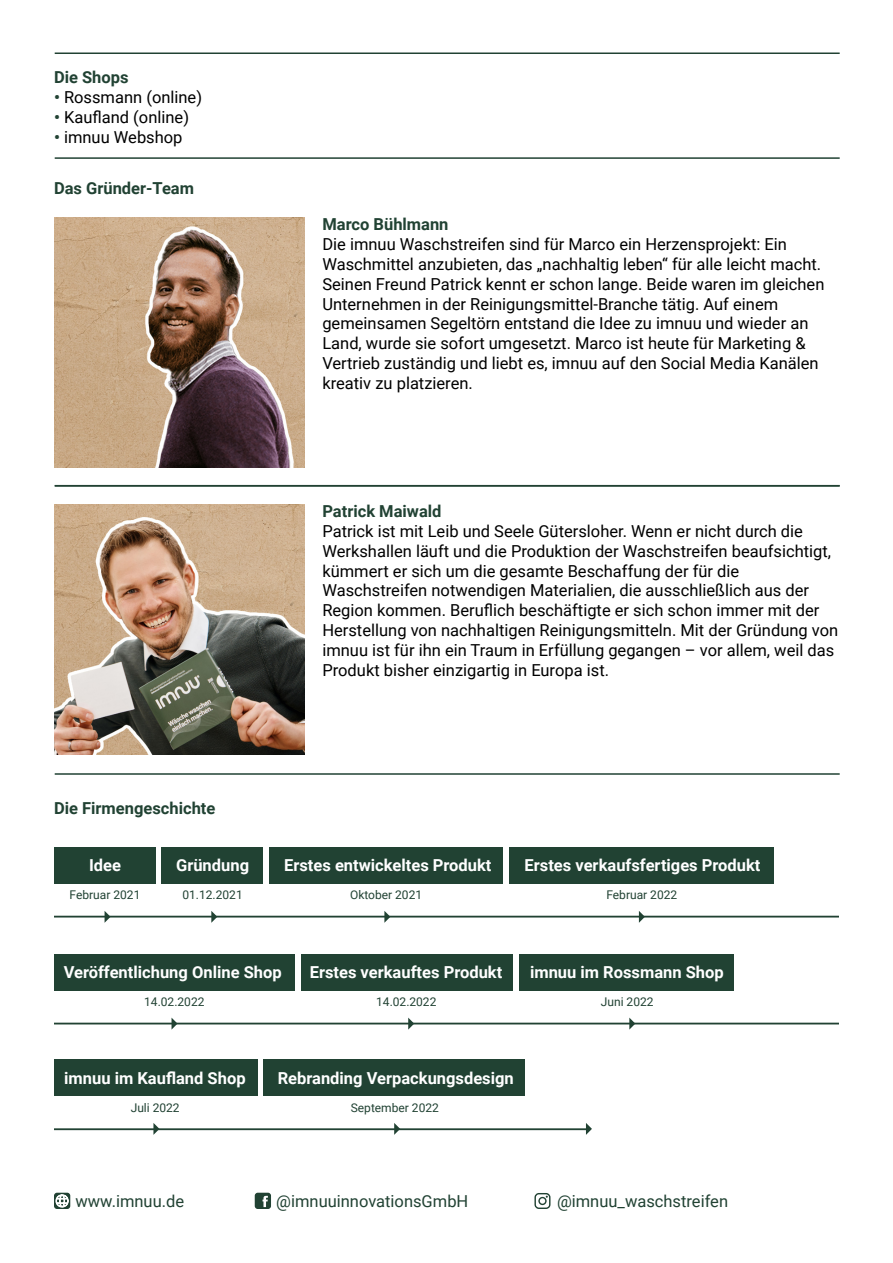
<style>
.page{position:relative;width:893px;height:1263px;background:#fff}
.page>*{position:absolute;margin:0;border:0;box-sizing:border-box;transform-origin:0 0}
.t1{font:16.5px/19.8px "Roboto";color:#000}
.t2{font:700 16.5px "Roboto";color:#fff}
.t3{font:700 16.5px "Roboto";color:#214233}
.t4{font:16.5px "Roboto";color:#214233}
.t5{font:12px "Roboto";color:#214233}
.s1{font-weight:700;color:#214233}
</style>
<div class="page">
<img style="left:55px;top:218px;width:249px;height:250px">
<hr style="left:55px;top:485px;width:785px;height:2px;background:#214233">
<hr style="left:55px;top:773px;width:785px;height:2px;background:#214233">
<hr style="left:55px;top:157px;width:785px;height:2px;background:#214233">
<hr style="left:55px;top:53px;width:785px;height:1px;background:#214233">
<img style="left:55px;top:505px;width:249px;height:249px">
<div style="left:162px;top:847px;width:101px;height:36px;background:#214233"></div>
<div style="left:54px;top:847px;width:101px;height:36px;background:#214233"></div>
<div style="left:54px;top:954px;width:240px;height:36px;background:#214233"></div>
<div style="left:54px;top:1060px;width:203px;height:36px;background:#214233"></div>
<div style="left:302px;top:954px;width:211px;height:36px;background:#214233"></div>
<div style="left:264px;top:1060px;width:261px;height:36px;background:#214233"></div>
<div style="left:520px;top:954px;width:214px;height:36px;background:#214233"></div>
<div style="left:269px;top:847px;width:234px;height:36px;background:#214233"></div>
<div style="left:509px;top:847px;width:265px;height:36px;background:#214233"></div>
<hr style="left:54px;top:916px;width:785px;height:1px;background:#214233">
<hr style="left:54px;top:1023px;width:785px;height:1px;background:#214233">
<hr style="left:54px;top:1128px;width:536px;height:2px;background:#214233">
<svg style="left:394px;top:1123px;width:6px;height:12px"></svg>
<svg style="left:586px;top:1123px;width:6px;height:12px"></svg>
<svg style="left:153px;top:1123px;width:6px;height:12px"></svg>
<svg style="left:172px;top:1018px;width:6px;height:11px"></svg>
<svg style="left:408px;top:1017px;width:6px;height:12px"></svg>
<svg style="left:629px;top:1017px;width:6px;height:12px"></svg>
<svg style="left:639px;top:911px;width:6px;height:12px"></svg>
<svg style="left:384px;top:911px;width:6px;height:12px"></svg>
<svg style="left:211px;top:911px;width:6px;height:12px"></svg>
<svg style="left:105px;top:911px;width:6px;height:12px"></svg>
<svg style="left:255px;top:1193px;width:16px;height:16px"></svg>
<svg style="left:534px;top:1193px;width:16px;height:16px"></svg>
<svg style="left:54px;top:1193px;width:16px;height:16px"></svg>
<p class="t3" style="left:54px;top:66px;width:76px">Die Shops</p>
<p class="t1" style="left:54px;top:87px;width:150px"><span class="s1">•</span> Rossmann (online)</p>
<p class="t1" style="left:54px;top:107px;width:137px"><span class="s1">•</span> Kaufland (online)</p>
<p class="t1" style="left:54px;top:126px;width:130px"><span class="s1">•</span> imnuu Webshop</p>
<p class="t3" style="left:54px;top:177px;width:142px">Das Gründer-Team</p>
<p class="t3" style="left:322px;top:213px;width:128px">Marco Bühlmann</p>
<p class="t1" style="left:322px;top:234px;width:504px">Die imnuu Waschstreifen sind für Marco ein Herzensprojekt: Ein Waschmittel anzubieten, das „nachhaltig leben“ für alle leicht macht.<br>Seinen Freund Patrick kennt er schon lange. Beide waren im gleichen Unternehmen in der Reinigungsmittel-Branche tätig. Auf einem gemeinsamen Segeltörn entstand die Idee zu imnuu und wieder an Land, wurde sie sofort umgesetzt. Marco ist heute für Marketing &amp; Vertrieb zuständig und liebt es, imnuu auf den Social Media Kanälen kreativ zu platzieren.</p>
<p class="t3" style="left:322px;top:500px;width:121px">Patrick Maiwald</p>
<p class="t1" style="left:322px;top:521px;width:517px">Patrick ist mit Leib und Seele Gütersloher. Wenn er nicht durch die Werkshallen läuft und die Produktion der Waschstreifen beaufsichtigt, kümmert er sich um die gesamte Beschaffung der für die Waschstreifen notwendigen Materialien, die ausschließlich aus der Region kommen. Beruflich beschäftigte er sich schon immer mit der Herstellung von nachhaltigen Reinigungsmitteln. Mit der Gründung von imnuu ist für ihn ein Traum in Erfüllung gegangen – vor allem, weil das Produkt bisher einzigartig in Europa ist.</p>
<p class="t3" style="left:54px;top:796px;width:163px">Die Firmengeschichte</p>
<p class="t2" style="left:89px;top:854px;width:33px">Idee</p>
<p class="t2" style="left:176px;top:854px;width:74px">Gründung</p>
<p class="t5" style="left:70px;top:886px;width:72px">Februar 2021</p>
<p class="t5" style="left:182px;top:886px;width:62px">01.12.2021</p>
<p class="t2" style="left:284px;top:854px;width:209px">Erstes entwickeltes Produkt</p>
<p class="t2" style="left:525px;top:854px;width:237px">Erstes verkaufsfertiges Produkt</p>
<p class="t5" style="left:350px;top:886px;width:74px">Oktober 2021</p>
<p class="t5" style="left:606px;top:886px;width:72px">Februar 2022</p>
<p class="t2" style="left:64px;top:961px;width:220px">Veröffentlichung Online Shop</p>
<p class="t5" style="left:144px;top:993px;width:62px">14.02.2022</p>
<p class="t2" style="left:310px;top:961px;width:194px">Erstes verkauftes Produkt</p>
<p class="t5" style="left:376px;top:993px;width:62px">14.02.2022</p>
<p class="t2" style="left:530px;top:961px;width:195px">imnuu im Rossmann Shop</p>
<p class="t5" style="left:601px;top:993px;width:54px">Juni 2022</p>
<p class="t2" style="left:64px;top:1066px;width:183px">imnuu im Kaufland Shop</p>
<p class="t5" style="left:131px;top:1099px;width:51px">Juli 2022</p>
<p class="t2" style="left:278px;top:1066px;width:238px">Rebranding Verpackungsdesign</p>
<p class="t5" style="left:351px;top:1099px;width:90px">September 2022</p>
<p class="t4" style="left:76px;top:1189px;width:110px">www.imnuu.de</p>
<p class="t4" style="left:276px;top:1189px;width:194px">@imnuuinnovationsGmbH</p>
<p class="t4" style="left:557px;top:1189px;width:173px">@imnuu_waschstreifen</p>
</div>
